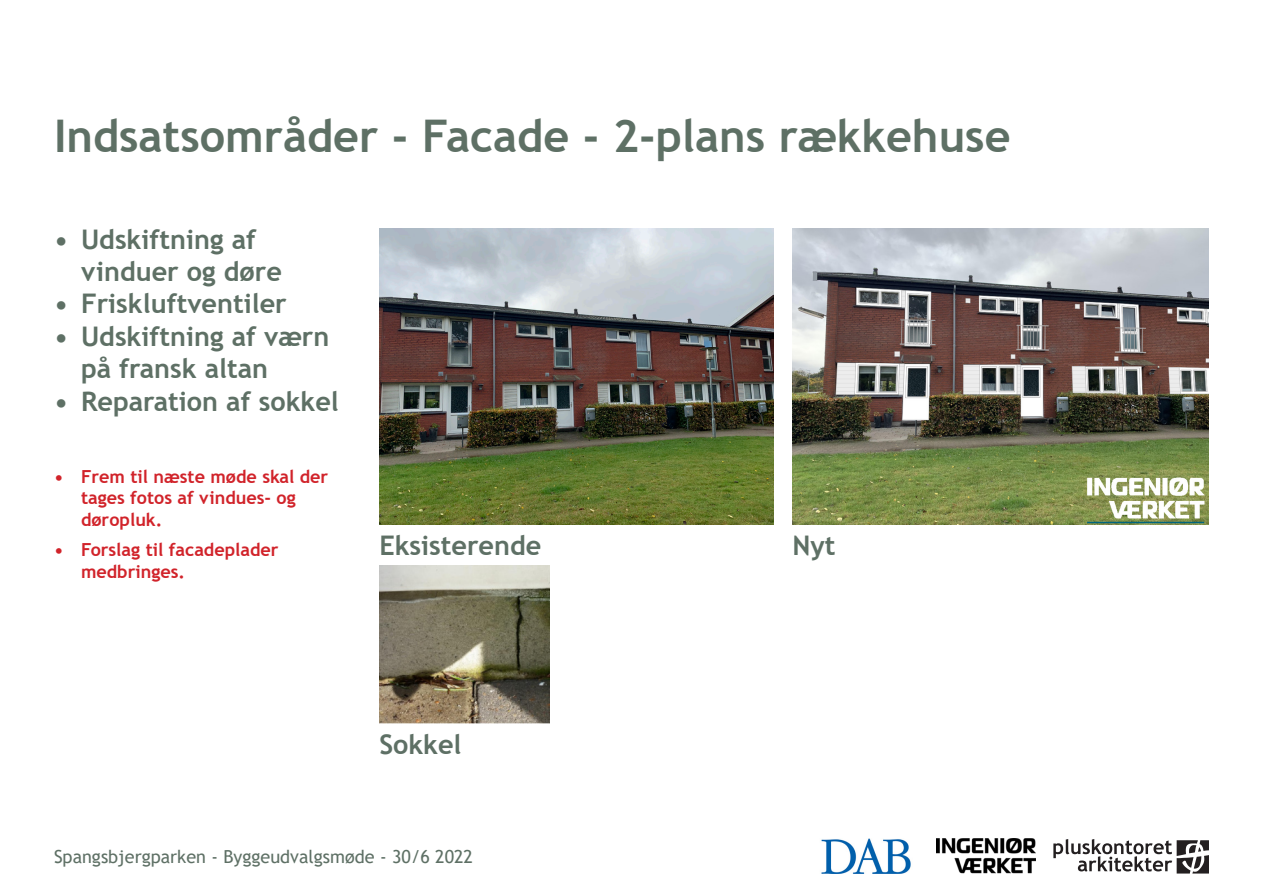
<style>
.page{position:relative;width:1263px;height:893px;background:#fff}
.page>*{position:absolute;margin:0;border:0;box-sizing:border-box;transform-origin:0 0}
.t1{font:700 45px "Trebuchet MS";color:#5e7065}
.t2{font:700 27px/32.4px "Trebuchet MS";color:#5e7065}
.t3{font:700 18px/21.6px "Trebuchet MS";color:#d1232a}
.t4{font:18px "Trebuchet MS";color:#5e7065}
</style>
<div class="page">
<svg style="left:1053px;top:839px;width:156px;height:34px"></svg>
<img style="left:936px;top:839px;width:99px;height:34px">
<img style="left:821px;top:839px;width:90px;height:34px">
<img style="left:379px;top:229px;width:394px;height:295px">
<img style="left:792px;top:229px;width:417px;height:295px">
<img style="left:379px;top:565px;width:170px;height:159px">
<p class="t1" style="left:54px;top:108px;width:958px">Indsatsområder - Facade - 2-plans rækkehuse</p>
<p class="t2" style="left:81px;top:223px;width:202px;text-indent:-27px">• Udskiftning af vinduer og døre</p>
<p class="t2" style="left:54px;top:288px;width:234px">• Friskluftventiler</p>
<p class="t2" style="left:81px;top:320px;width:250px;text-indent:-27px">• Udskiftning af værn på fransk altan</p>
<p class="t2" style="left:54px;top:385px;width:286px">• Reparation af sokkel</p>
<p class="t3" style="left:81px;top:466px;width:249px;text-indent:-27px">• Frem til næste møde skal der tages fotos af vindues- og døropluk.</p>
<p class="t3" style="left:81px;top:539px;width:199px;text-indent:-27px">• Forslag til facadeplader medbringes.</p>
<p class="t2" style="left:379px;top:529px;width:163px">Eksisterende</p>
<p class="t2" style="left:379px;top:729px;width:84px">Sokkel</p>
<p class="t4" style="left:54px;top:845px;width:421px">Spangsbjergparken - Byggeudvalgsmøde - 30/6 2022</p>
<p class="t2" style="left:792px;top:529px;width:45px">Nyt</p>
</div>
